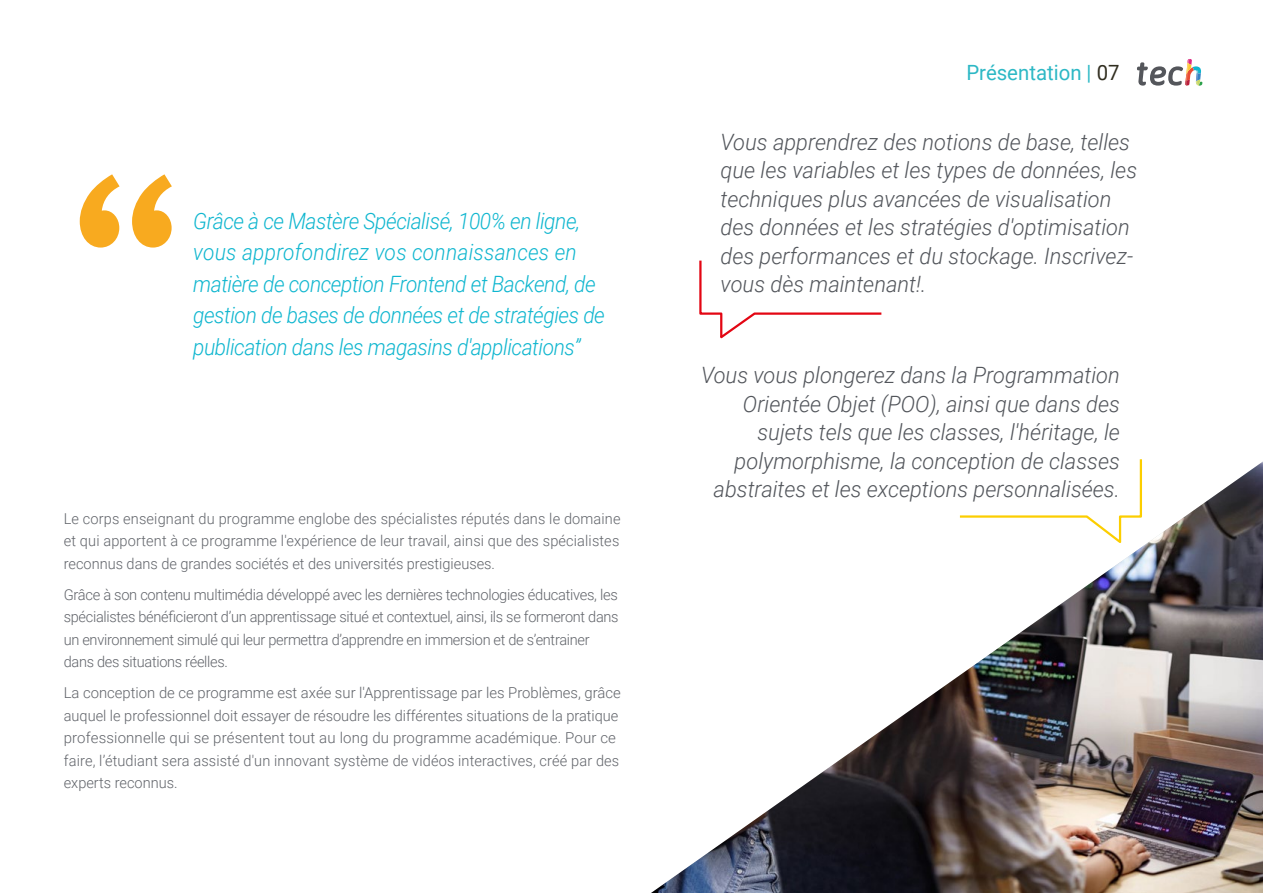
<style>
.page{position:relative;width:1263px;height:893px;background:#fff}
.page>*{position:absolute;margin:0;border:0;box-sizing:border-box;transform-origin:0 0}
.t1{font:italic 300 22.5px/28.5px "Roboto";color:#52555b;text-align:right}
.t2{font:italic 300 22.5px/31.5px "Roboto";letter-spacing:-.02em;color:#0fb6cf;scale:.93 1}
.t3{font:21px "Roboto";color:#2db8c5}
.t4{font:300 15px/22.5px "Roboto";color:#61646a;text-align:justify}
.t5{font:300 15px/22.5px "Roboto";letter-spacing:-.02em;color:#61646a}
.s1{color:#312e20}
</style>
<div class="page">
<img style="left:651px;top:461px;width:612px;height:432px">
<svg style="left:958px;top:459px;width:185px;height:87px"></svg>
<svg style="left:699px;top:260px;width:183px;height:79px"></svg>
<svg style="left:80px;top:174px;width:92px;height:74px"></svg>
<svg style="left:1137px;top:59px;width:65px;height:27px"></svg>
<h1 class="t2" style="left:193px;top:204px;width:444px">Grâce à ce Mastère Spécialisé, 100% en ligne, vous approfondirez vos connaissances en matière de conception Frontend et Backend, de gestion de bases de données et de stratégies de publication dans les magasins d'applications”</h1>
<p class="t4" style="left:64px;top:506px;width:558px">Le corps enseignant du programme englobe des spécialistes réputés dans le domaine et qui apportent à ce programme l'expérience de leur travail, ainsi que des spécialistes reconnus dans de grandes sociétés et des universités prestigieuses.</p>
<p class="t5" style="left:64px;top:582px;width:556px">Grâce à son contenu multimédia développé avec les dernières technologies éducatives, les spécialistes bénéficieront d’un apprentissage situé et contextuel, ainsi, ils se formeront dans un environnement simulé qui leur permettra d’apprendre en immersion et de s’entrainer dans des situations réelles.</p>
<p class="t4" style="left:64px;top:681px;width:558px;text-align:left">La conception de ce programme est axée sur l'Apprentissage par les Problèmes, grâce auquel le professionnel doit essayer de résoudre les différentes situations de la pratique professionnelle qui se présentent tout au long du programme académique. Pour ce faire, l’étudiant sera assisté d'un innovant système de vidéos interactives, créé par des experts reconnus.</p>
<h2 class="t3" style="left:966px;top:57px;width:155px">Présentation | <span class="s1">07</span></h2>
<p class="t1" style="left:720px;top:127px;width:418px;text-align:left">Vous apprendrez des notions de base, telles que les variables et les types de données, les techniques plus avancées de visualisation des données et les stratégies d'optimisation des performances et du stockage. Inscrivez&shy;vous dès maintenant!.</p>
<h1 class="t1" style="left:701px;top:360px;width:420px">Vous vous plongerez dans la Programmation Orientée Objet (POO), ainsi que dans des sujets tels que les classes, l'héritage, le polymorphisme, la conception de classes abstraites et les exceptions personnalisées.</h1>
</div>
